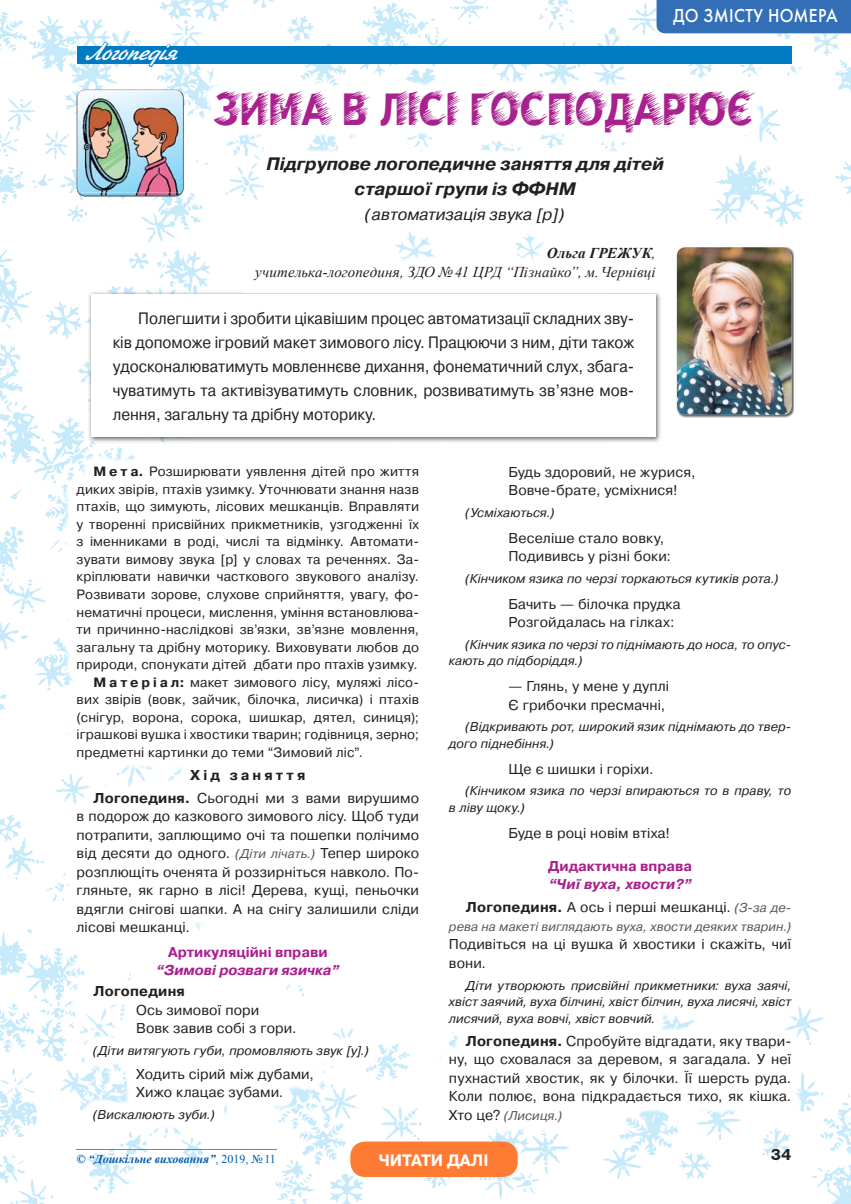
<style>
.page{position:relative;width:851px;height:1204px;background:#fff}
.page>*{position:absolute;margin:0;border:0;box-sizing:border-box;transform-origin:0 0}
.t1{font:45px "Wind C";color:#a9218e;scale:.9 1}
.t2{font:italic 25.5px "Zhikharev C";color:#fff}
.t3{font:19.5px "Futura Medium C";letter-spacing:.02em;color:#fff;scale:.9 1}
.t4{font:italic 700 18px/24.6px "Pragmatica C";color:#231f20;text-align:center}
.t5{font:16.5px/24px "Pragmatica C";color:#231f20;text-align:justify;scale:.93 1}
.t6{font:italic 16.5px "Pragmatica C";color:#231f20}
.t7{font:700 16.5px "Pragmatica C";color:#fff}
.t8{font:italic 15px/19.5px "Times New Roman";letter-spacing:.005em;color:#231f20;text-align:right}
.t9{font:700 15px "Ukrainian Pragmatica";color:#231f20}
.t10{font:14.25px/18.6px "Pragmatica C";letter-spacing:.01em;color:#231f20}
.t11{font:700 14.25px "Pragmatica C";color:#a9218e}
.t12{font:italic 700 14.25px "Pragmatica C";color:#a9218e}
.t13{font:700 14.25px "Pragmatica C";letter-spacing:.015em;color:#231f20}
.t14{font:13.5px "Pragmatica C";letter-spacing:.01em;color:#231f20}
.t15{font:italic 12.75px/16.5px "Pragmatica C";letter-spacing:.005em;color:#231f20}
.t16{font:italic 12.75px "Pragmatica C";letter-spacing:.01em;color:#57585a}
.t17{font:italic 700 12px "Times New Roman";color:#015aaa}
.s1{font-weight:700}
.s2{font-style:italic;font-size:12.75px;color:#57585a}
.s3{font-weight:700;font-style:italic;color:#a9218e}
.s4{font-style:normal;font-size:14.25px;color:#231f20}
.s5{font-weight:400;font-style:normal}
</style>
<div class="page">
<img style="left:0;top:0;width:850px;height:1203px">
<img style="left:242px;top:235px;width:425px;height:57px">
<img style="left:676px;top:247px;width:117px;height:170px">
<img style="left:676px;top:247px;width:115px;height:168px;border-radius:9px">
<img style="left:255px;top:145px;width:420px;height:90px">
<img style="left:88px;top:291px;width:573px;height:152px">
<img style="left:242px;top:291px;width:419px;height:1px">
<div style="left:91px;top:294px;width:564px;height:143px;background:#fff"></div>
<img style="left:65px;top:454px;width:366px;height:679px">
<img style="left:436px;top:454px;width:367px;height:680px">
<img style="left:202px;top:78px;width:565px;height:67px">
<div style="left:77px;top:47px;width:714px;height:17px;background:#007bc3"></div>
<svg style="left:85px;top:42px;width:94px;height:25px"></svg>
<img style="left:77px;top:92px;width:106px;height:104px">
<img style="left:79px;top:89px;width:102px;height:3px">
<img style="left:183px;top:92px;width:1px;height:101px">
<img style="left:85px;top:90px;width:95px;height:2px">
<img style="left:78px;top:193px;width:103px;height:3px">
<img style="left:180px;top:92px;width:3px;height:101px">
<img style="left:77px;top:92px;width:4px;height:101px">
<hr style="left:77px;top:1148px;width:200px;height:1px;background:#00aeef">
<div style="left:656px;top:0;width:194px;height:33px;background:#326fb7"></div>
<div style="left:350px;top:1141px;width:167px;height:35px;background:#ff7b33;border-radius:15px"></div>
<h2 class="t2" style="left:85px;top:38px;width:98px">Логопедія</h2>
<h3 class="t3" style="left:673px;top:5px;width:184px">ДО ЗМІСТУ НОМЕРА</h3>
<h1 class="t1" style="left:214px;top:82px;width:600px">ЗИМА В ЛІСІ ГОСПОДАРЮЄ</h1>
<p class="t4" style="left:266px;top:152px;width:399px">Підгрупове логопедичне заняття для дітей старшої групи із ФФНМ</p>
<p class="t6" style="left:365px;top:206px;width:201px">(автоматизація звука [р])</p>
<p class="t8" style="left:255px;top:242px;width:402px"><span class="s1">Ольга ГРЕЖУК</span>,<br>учителька-логопединя, ЗДО №41 ЦРД “Пізнайкоˮ, м.Чернівці</p>
<p class="t5" style="left:113px;top:307px;width:562px;text-indent:26px">Полегшити і зробити цікавішим процес автоматизації складних зву&shy;ків допоможе ігровий макет зимового лісу. Працюючи з ним, діти також удосконалюватимуть мовленнєве дихання, фонематичний слух, збага&shy;чуватимуть та активізуватимуть словник, розвиватимуть зв’язне мов&shy;лення, загальну та дрібну моторику.</p>
<p class="t14" style="left:94px;top:464px;width:327px"><span class="s1">М е т а.</span> Розширювати уявлення дітей про життя</p>
<p class="t14" style="left:77px;top:481px;width:344px">диких звірів, птахів узимку. Уточнювати знання назв</p>
<p class="t14" style="left:77px;top:499px;width:344px">птахів, що зимують, лісових мешканців. Вправляти</p>
<p class="t14" style="left:77px;top:517px;width:344px">у творенні присвійних прикметників, узгодженні їх</p>
<p class="t14" style="left:77px;top:534px;width:344px">з іменниками в роді, числі та відмінку. Автомати-</p>
<p class="t14" style="left:77px;top:552px;width:344px">зувати вимову звука [р] у словах та реченнях. За-</p>
<p class="t14" style="left:77px;top:569px;width:344px">кріплювати навички часткового звукового аналізу.</p>
<p class="t14" style="left:77px;top:587px;width:344px">Розвивати зорове, слухове сприйняття, увагу, фо-</p>
<p class="t14" style="left:77px;top:604px;width:344px">нематичні процеси, мислення, уміння встановлюва-</p>
<p class="t14" style="left:77px;top:622px;width:344px">ти причинно-наслідкові зв’язки, зв’язне мовлення,</p>
<p class="t14" style="left:77px;top:639px;width:344px">загальну та дрібну моторику. Виховувати любов до</p>
<p class="t14" style="left:77px;top:657px;width:342px">природи, спонукати дітей дбати про птахів узимку.</p>
<p class="t14" style="left:94px;top:675px;width:327px"><span class="s1">М а т е р і а л:</span> макет зимового лісу, муляжі лісо-</p>
<p class="t14" style="left:77px;top:692px;width:344px">вих звірів (вовк, зайчик, білочка, лисичка) і птахів</p>
<p class="t14" style="left:77px;top:710px;width:344px">(снігур, ворона, сорока, шишкар, дятел, синиця);</p>
<p class="t14" style="left:77px;top:727px;width:344px">іграшкові вушка і хвостики тварин; годівниця, зерно;</p>
<p class="t14" style="left:77px;top:745px;width:288px">предметні картинки до теми “Зимовий ліс”.</p>
<p class="t10" style="left:94px;top:763px;width:327px;line-height:22.8px;text-indent:97px"><span class="s1">Хід заняття<br>Логопединя.</span> Сьогодні ми з вами вирушимо</p>
<p class="t10" style="left:77px;top:807px;width:344px;text-align:justify">в подорож до казкового зимового лісу. Щоб туди потрапити, заплющимо очі та пошепки полічимо від десяти до одного. <span class="s2">(Діти лічать.)</span> Тепер широко розплющіть оченята й роззирніться навколо. По&shy;гляньте, як гарно в лісі! Дерева, кущі, пеньочки вдягли снігові шапки. А на снігу залишили сліди лісові мешканці.</p>
<p class="t11" style="left:168px;top:944px;width:161px">Артикуляційні вправи</p>
<p class="t12" style="left:156px;top:961px;width:185px">“Зимові розваги язичка”</p>
<p class="t13" style="left:94px;top:983px;width:93px">Логопединя</p>
<p class="t10" style="left:136px;top:1000px;width:162px">Ось зимової пори<br>Вовк завив собі з гори.</p>
<p class="t15" style="left:94px;top:1042px;width:277px">(Діти витягують губи, промовляють звук [у].)</p>
<p class="t10" style="left:136px;top:1064px;width:179px">Ходить сірий між дубами,<br>Хижо клацає зубами.</p>
<p class="t15" style="left:94px;top:1106px;width:123px">(Вискалюють зуби.)</p>
<p class="t10" style="left:508px;top:462px;width:188px">Будь здоровий, не журися,<br>Вовче-брате, усміхнися!</p>
<p class="t15" style="left:466px;top:504px;width:90px">(Усміхаються.)</p>
<p class="t10" style="left:508px;top:528px;width:164px">Веселіше стало вовку,<br>Подививсь у різні боки:</p>
<p class="t15" style="left:466px;top:570px;width:314px">(Кінчиком язика по черзі торкаються кутиків рота.)</p>
<p class="t10" style="left:508px;top:594px;width:174px">Бачить — білочка прудка<br>Розгойдалась на гілках:</p>
<p class="t15" style="left:449px;top:636px;width:344px;text-indent:17px">(Кінчик язика по черзі то піднімають до носа, то опус&shy;кають до підборіддя.)</p>
<p class="t10" style="left:508px;top:677px;width:162px">— Глянь, у мене у дуплі<br>Є грибочки пресмачні,</p>
<p class="t15" style="left:449px;top:719px;width:344px;text-indent:17px">(Відкривають рот, широкий язик піднімають до твер&shy;дого піднебіння.)</p>
<p class="t10" style="left:508px;top:759px;width:147px">Ще є шишки і горіхи.</p>
<p class="t15" style="left:449px;top:783px;width:344px;text-indent:17px">(Кінчиком язика по черзі впираються то в праву, то в ліву щоку.)</p>
<p class="t10" style="left:508px;top:823px;width:163px">Буде в році новім втіха!</p>
<p class="t11" style="left:548px;top:858px;width:145px">Дидактична вправа</p>
<p class="t10" style="left:466px;top:872px;width:327px;line-height:23.7px;text-indent:83px"><span class="s3">“Чиї вуха, хвости?”<br></span><span class="s1">Логопединя.</span> А ось і перші мешканці. <span class="s2">(З-за де-</span></p>
<p class="t16" style="left:449px;top:919px;width:344px">рева на макеті виглядають вуха, хвости деяких тварин.)</p>
<p class="t10" style="left:449px;top:935px;width:344px">Подивіться на ці вушка й хвостики і скажіть, чиї вони.</p>
<p class="t15" style="left:449px;top:977px;width:344px;text-align:justify;text-indent:17px">Діти утворюють присвійні прикметники: вуха заячі, хвіст заячий, вуха білчині, хвіст білчин, вуха лисячі, хвіст лисячий, вуха вовчі, хвіст вовчий.</p>
<p class="t10" style="left:449px;top:1031px;width:344px;text-align:justify;text-indent:17px"><span class="s1">Логопединя.</span> Спробуйте відгадати, яку твари&shy;ну, що сховалася за деревом, я загадала. У неї пухнастий хвостик, як у білочки. Її шерсть руда.<br>Коли полює, вона підкрадається тихо, як кішка.</p>
<p class="t16" style="left:449px;top:1108px;width:115px"><span class="s4">Хто це?</span> (Лисиця.)</p>
<p class="t17" style="left:77px;top:1150px;width:201px">© “Дошкільне виховання”<span class="s5">, 2019, №11</span></p>
<p class="t9" style="left:770px;top:1146px;width:22px">34</p>
<p class="t7" style="left:378px;top:1150px;width:111px">ЧИТАТИ ДАЛІ</p>
</div>
